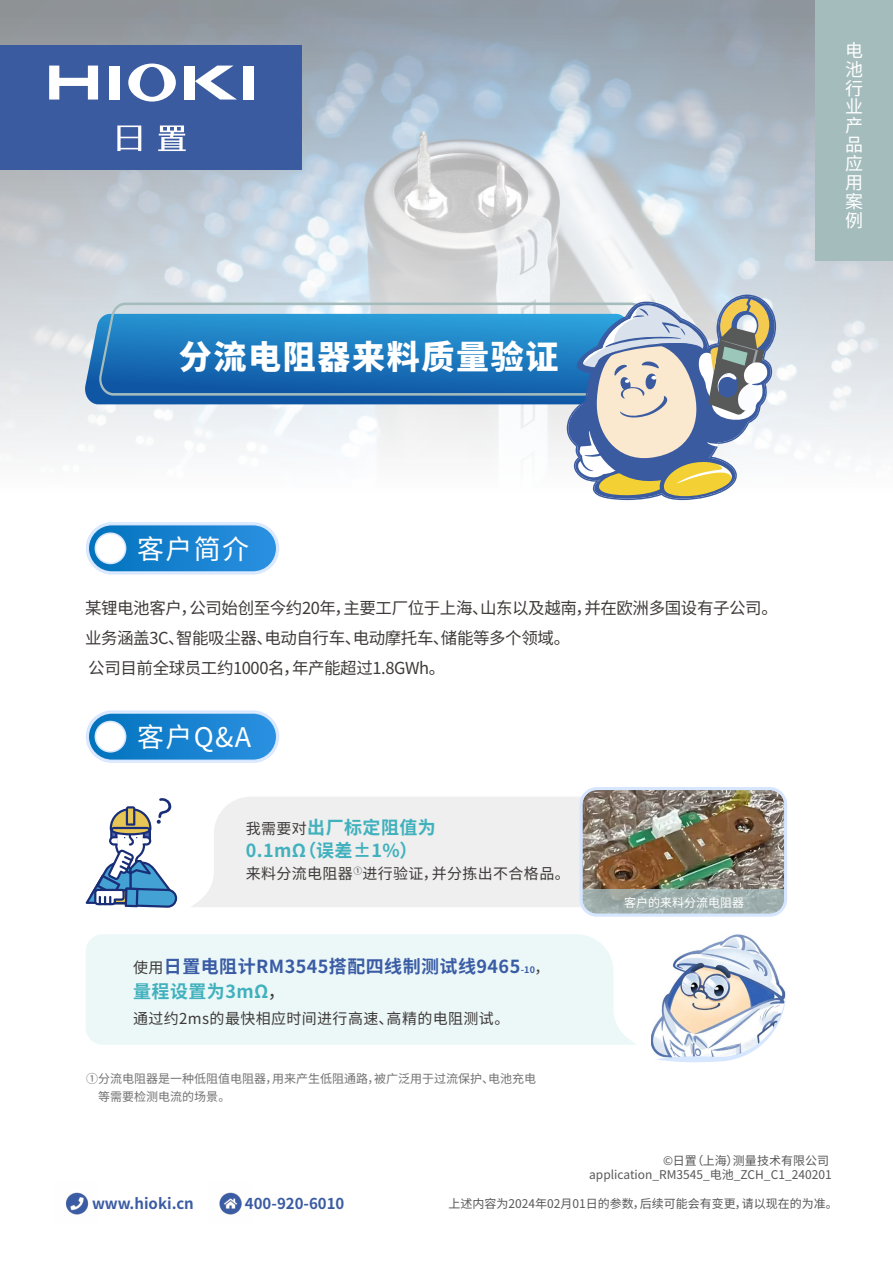
<style>
.page{position:relative;width:893px;height:1263px;background:#fff}
.page>*{position:absolute;margin:0;border:0;box-sizing:border-box;transform-origin:0 0}
.t1{font:800 33px "Source Han Sans CN";letter-spacing:.05em;color:#fff}
.t2{font:27px "Source Han Sans CN";letter-spacing:.05em;color:#fff}
.t3{font:700 18px/25.5px "Source Han Sans CN";letter-spacing:.025em;color:#3a5ca4}
.t4{font:700 18px/22.5px "Source Han Sans CN";letter-spacing:.025em;color:#40b1bd}
.t5{font:18px/18.9px "Source Han Sans CN";color:#fff;text-align:justify}
.t6{font:16.5px/30px "Source Han Sans CN";letter-spacing:-.025em;color:#3e3a39}
.t7{font:15px "Source Han Sans CN";letter-spacing:.025em;color:#3e3a39}
.t8{font:700 15px "Source Han Sans CN";color:#3a5ca3}
.t9{font:12px/14.4px "Source Han Sans CN";color:#595757;text-align:right}
.t10{font:12px/18px "Source Han Sans CN";color:#727171}
.t11{font:12px "Source Han Sans CN";color:#fff}
.s1{font-weight:400;font-size:15px;color:#3e3a39}
.s2{font-size:9px}
.s3{color:#40b1bd}
.s4{font-weight:400;color:#3e3a39}
.s5{color:rgb(114 113 113/0)}
</style>
<div class="page">
<img style="left:1px;top:0;width:892px;height:453px">
<div style="left:0;top:45px;width:301px;height:124px;background:#3b5ba1"></div>
<svg style="left:83px;top:314px;width:484px;height:90px;background:#2e6caf"></svg>
<svg style="left:99px;top:303px;width:468px;height:93px;background:#3686c1"></svg>
<svg style="left:567px;top:295px;width:209px;height:206px"></svg>
<div style="left:815px;top:0;width:78px;height:260px;background:#a5bcbd"></div>
<svg style="left:86px;top:522px;width:193px;height:53px;background:#469bda"></svg>
<div style="left:95px;top:533px;width:31px;height:30px;background:#fff;border-radius:50%"></div>
<div style="left:95px;top:532px;width:31px;height:32px;border:2px solid #d6e6ff;border-radius:50%"></div>
<svg style="left:86px;top:710px;width:193px;height:53px;background:#469bda"></svg>
<div style="left:95px;top:721px;width:31px;height:31px;background:#fff;border-radius:50%"></div>
<div style="left:95px;top:721px;width:31px;height:31px;border:2px solid #d6e6ff;border-radius:50%"></div>
<svg style="left:49px;top:66px;width:49px;height:34px"></svg>
<div style="left:109px;top:66px;width:10px;height:34px;background:#fff"></div>
<svg style="left:128px;top:64px;width:48px;height:38px"></svg>
<div style="left:185px;top:66px;width:10px;height:34px;background:#fff"></div>
<svg style="left:195px;top:66px;width:42px;height:34px"></svg>
<div style="left:244px;top:66px;width:10px;height:34px;background:#fff"></div>
<svg style="left:117px;top:125px;width:24px;height:26px"></svg>
<svg style="left:158px;top:125px;width:28px;height:26px"></svg>
<img style="left:65px;top:1192px;width:24px;height:23px">
<img style="left:219px;top:1192px;width:23px;height:23px">
<svg style="left:86px;top:798px;width:91px;height:110px"></svg>
<div style="left:191px;top:797px;width:389px;height:110px;background:#efefef"></div>
<div style="left:86px;top:934px;width:550px;height:111px;background:#ecf7f8"></div>
<img style="left:583px;top:791px;width:200px;height:122px">
<div style="left:579px;top:787px;width:208px;height:130px;border:3px solid #d6e6ff;border-radius:16px"></div>
<img style="left:651px;top:934px;width:134px;height:120px">
<svg style="left:656px;top:991px;width:130px;height:71px"></svg>
<h1 class="t1" style="left:179px;top:339px;width:381px">分流电阻器来料质量验证</h1>
<p class="t5" style="left:845px;top:41px;width:19px">电池行业产品应用案例</p>
<h2 class="t2" style="left:137px;top:534px;width:114px">客户简介</h2>
<p class="t6" style="left:85px;top:594px;width:694px">某锂电池客户，公司始创至今约20年，主要工厂位于上海、山东以及越南，并在欧洲多国设有子公司。业务涵盖3C、智能吸尘器、电动自行车、电动摩托车、储能等多个领域。<br>公司目前全球员工约1000名，年产能超过1.8GWh。</p>
<h2 class="t2" style="left:137px;top:722px;width:116px">客户Q&amp;A</h2>
<p class="t4" style="left:246px;top:817px;width:192px"><span class="s1">我需要对</span>出厂标定阻值为<br>0.1mΩ（误差±1%）</p>
<p class="t7" style="left:246px;top:865px;width:326px">来料分流电阻器<sup>①</sup>进行验证，并分拣出不合格品。</p>
<p class="t3" style="left:133px;top:954px;width:418px"><span class="s1">使用</span>日置电阻计RM3545搭配四线制测试线9465<span class="s2">-10</span><span class="s1">，</span><span class="s3">量程设置为3mΩ</span><span class="s4">，</span></p>
<p class="t7" style="left:133px;top:1010px;width:378px">通过约2ms的最快相应时间进行高速、高精的电阻测试。</p>
<p class="t10" style="left:86px;top:1070px;width:451px">①分流电阻器是一种低阻值电阻器，用来产生低阻通路，被广泛用于过流保护、电池充电<br><span class="s5">①</span>等需要检测电流的场景。</p>
<p class="t11" style="left:624px;top:896px;width:121px">客户的来料分流电阻器</p>
<p class="t9" style="left:589px;top:1153px;width:244px">©日置（上海）测量技术有限公司application_RM3545_电池_ZCH_C1_240201</p>
<p class="t8" style="left:92px;top:1195px;width:103px">www.hioki.cn</p>
<p class="t8" style="left:245px;top:1195px;width:101px">400-920-6010</p>
<p class="t9" style="left:448px;top:1196px;width:391px">上述内容为2024年02月01日的参数，后续可能会有变更，请以现在的为准。</p>
</div>
